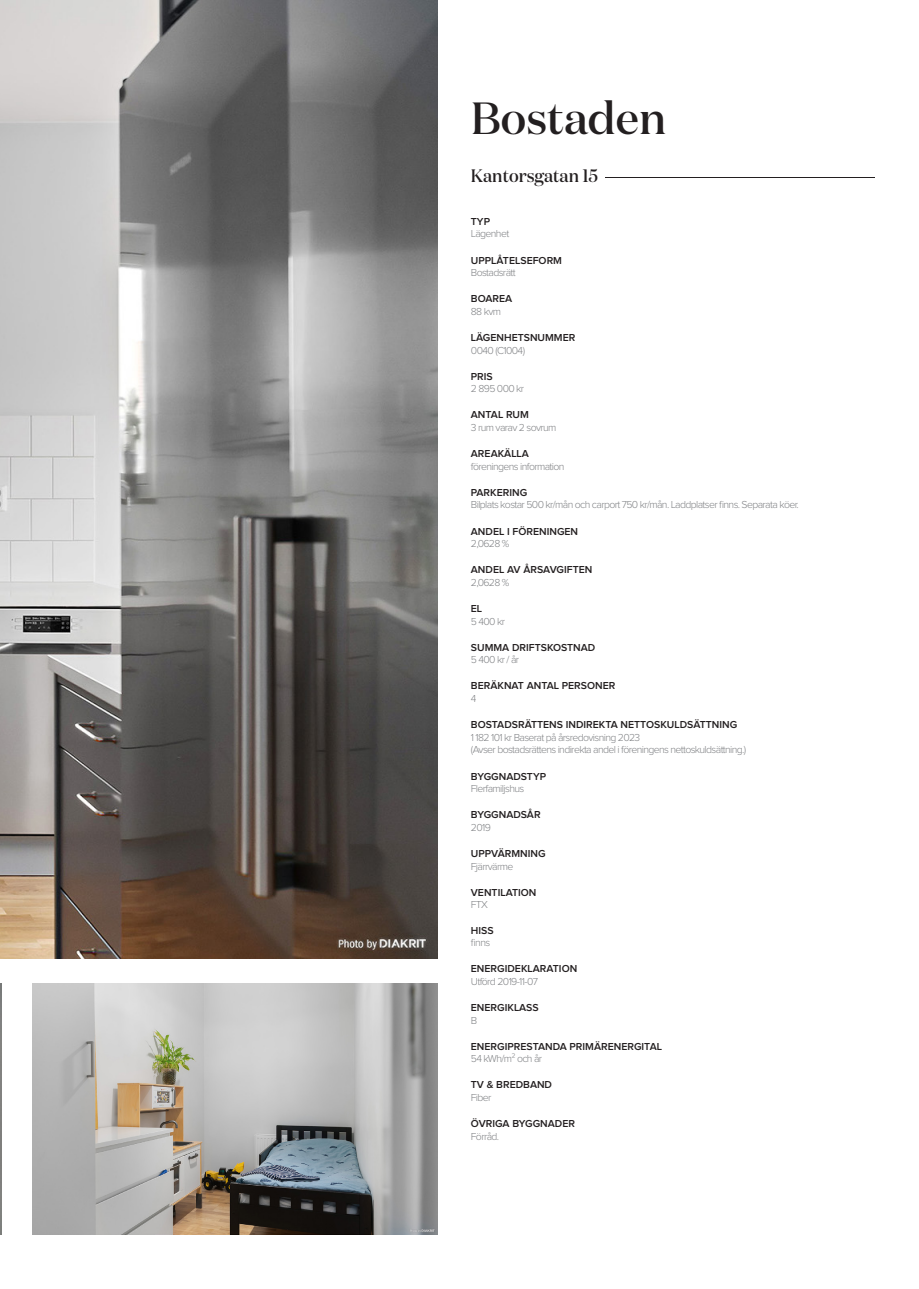
<style>
.page{position:relative;width:919px;height:1289px;background:#fff}
.page>*{position:absolute;margin:0;border:0;box-sizing:border-box;transform-origin:0 0}
.t1{font:500 45px "Domaine Disp";color:#231f20}
.t2{font:500 18px "Domaine Disp";color:#231f20;scale:.95 1}
.t3{font:300 10.5px/12.6px "Proxima Nova";letter-spacing:-.06em;color:#808285}
.t4{font:600 10.5px "Proxima Nova";color:#231f20}
</style>
<div class="page">
<img style="left:0;top:0;width:437px;height:958px">
<img style="left:32px;top:983px;width:405px;height:251px">
<hr style="left:474px;top:177px;width:400px;height:1px;background:#231f20">
<div style="left:471px;top:162px;width:133px;height:41px;background:#fff"></div>
<h1 class="t1" style="left:471px;top:90px;width:197px">Bostaden</h1>
<h2 class="t2" style="left:471px;top:165px;width:135px">Kantorsgatan 15</h2>
<p class="t4" style="left:471px;top:216px;width:21px">TYP</p>
<p class="t3" style="left:471px;top:228px;width:40px">Lägenhet</p>
<p class="t4" style="left:471px;top:255px;width:93px">UPPLÅTELSEFORM</p>
<p class="t3" style="left:471px;top:266px;width:46px">Bostadsrätt</p>
<p class="t4" style="left:471px;top:294px;width:43px">BOAREA</p>
<p class="t3" style="left:471px;top:305px;width:32px">88 kvm</p>
<p class="t4" style="left:471px;top:332px;width:106px">LÄGENHETSNUMMER</p>
<p class="t3" style="left:471px;top:344px;width:56px">0040 (C1004)</p>
<p class="t4" style="left:471px;top:371px;width:23px">PRIS</p>
<p class="t3" style="left:471px;top:382px;width:55px">2 895 000 kr</p>
<p class="t4" style="left:471px;top:410px;width:60px">ANTAL RUM</p>
<p class="t3" style="left:471px;top:421px;width:87px">3 rum varav 2 sovrum</p>
<p class="t4" style="left:471px;top:449px;width:60px">AREAKÄLLA</p>
<p class="t3" style="left:471px;top:460px;width:95px">föreningens information</p>
<p class="t4" style="left:471px;top:487px;width:58px">PARKERING</p>
<p class="t3" style="left:471px;top:499px;width:329px">Bilplats kostar 500 kr/mån och carport 750 kr/mån. Laddplatser finns. Separata köer.</p>
<p class="t4" style="left:471px;top:526px;width:109px">ANDEL I FÖRENINGEN</p>
<p class="t3" style="left:471px;top:537px;width:40px">2,0628 %</p>
<p class="t4" style="left:471px;top:565px;width:123px">ANDEL AV ÅRSAVGIFTEN</p>
<p class="t3" style="left:471px;top:576px;width:40px">2,0628 %</p>
<p class="t4" style="left:471px;top:603px;width:13px">EL</p>
<p class="t3" style="left:471px;top:615px;width:36px">5 400 kr</p>
<p class="t4" style="left:471px;top:642px;width:126px">SUMMA DRIFTSKOSTNAD</p>
<p class="t3" style="left:471px;top:653px;width:50px">5 400 kr / år</p>
<p class="t4" style="left:471px;top:681px;width:146px">BERÄKNAT ANTAL PERSONER</p>
<p class="t3" style="left:471px;top:692px;width:7px">4</p>
<p class="t4" style="left:471px;top:720px;width:268px">BOSTADSRÄTTENS INDIREKTA NETTOSKULDSÄTTNING</p>
<p class="t3" style="left:471px;top:731px;width:277px">1 182 101 kr Baserat på årsredovisning 2023<br>(Avser bostadsrättens indirekta andel i föreningens nettoskuldsättning.)</p>
<p class="t4" style="left:471px;top:771px;width:77px">BYGGNADSTYP</p>
<p class="t3" style="left:471px;top:782px;width:55px">Flerfamiljshus</p>
<p class="t4" style="left:471px;top:810px;width:71px">BYGGNADSÅR</p>
<p class="t3" style="left:471px;top:821px;width:21px">2019</p>
<p class="t4" style="left:471px;top:848px;width:76px">UPPVÄRMNING</p>
<p class="t3" style="left:471px;top:859px;width:44px">Fjärrvärme</p>
<p class="t4" style="left:471px;top:887px;width:67px">VENTILATION</p>
<p class="t3" style="left:471px;top:898px;width:19px">FTX</p>
<p class="t4" style="left:471px;top:925px;width:24px">HISS</p>
<p class="t3" style="left:471px;top:936px;width:21px">finns</p>
<p class="t4" style="left:471px;top:963px;width:108px">ENERGIDEKLARATION</p>
<p class="t3" style="left:471px;top:975px;width:69px">Utförd 2019-11-07</p>
<p class="t4" style="left:471px;top:1002px;width:69px">ENERGIKLASS</p>
<p class="t3" style="left:471px;top:1013px;width:8px">B</p>
<p class="t4" style="left:471px;top:1041px;width:193px">ENERGIPRESTANDA PRIMÄRENERGITAL</p>
<p class="t3" style="left:471px;top:1052px;width:73px">54 kWh/m² och år</p>
<p class="t4" style="left:471px;top:1080px;width:83px">TV &amp; BREDBAND</p>
<p class="t3" style="left:471px;top:1091px;width:22px">Fiber</p>
<p class="t4" style="left:471px;top:1118px;width:106px">ÖVRIGA BYGGNADER</p>
<p class="t3" style="left:471px;top:1129px;width:30px">Förråd.</p>
</div>
